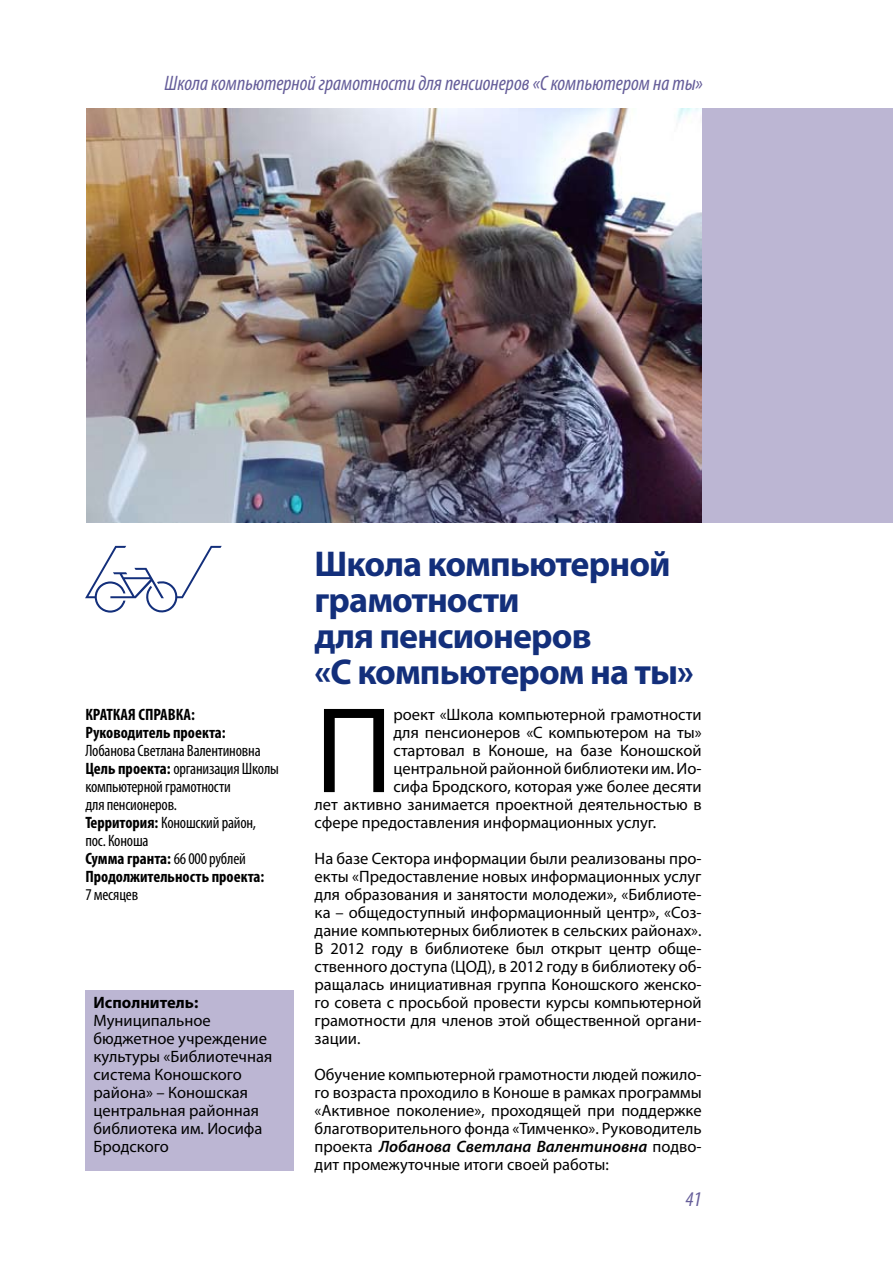
<style>
.page{position:relative;width:893px;height:1263px;background:#fff}
.page>*{position:absolute;margin:0;border:0;box-sizing:border-box;transform-origin:0 0}
.t1{font:123.3px "Myriad Pro";color:#000}
.t2{font:700 36px/36px "Myriad Pro";letter-spacing:-.025em;color:#132f7b}
.t3{font:italic condensed 21px "Myriad Pro";color:#655d99}
.t4{font:16.5px/18px "Myriad Pro";color:#000;text-align:justify}
.t5{font:condensed 16.5px/18px "Myriad Pro";letter-spacing:-.01em;color:#000}
.t6{font:700 condensed 16.5px/18px "Myriad Pro";color:#000}
.t7{font:700 16.5px "Myriad Pro";color:#000}
.s1{font-weight:700}
.s2{font-weight:600;font-style:italic}
</style>
<div class="page">
<div style="left:196px;top:108px;width:697px;height:414px;background:#bcb6d3"></div>
<img style="left:86px;top:108px;width:616px;height:414px">
<div style="left:85px;top:990px;width:208px;height:180px;background:#bcb6d3"></div>
<svg style="left:85px;top:546px;width:137px;height:67px"></svg>
<p class="t3" style="left:165px;top:70px;width:540px">Школа компьютерной грамотности для пенсионеров «С компьютером на ты»</p>
<p class="t6" style="left:85px;top:705px;width:142px">КРАТКАЯ СПРАВКА:<br>Руководитель проекта:</p>
<p class="t5" style="left:85px;top:741px;width:195px">Лобанова Светлана Валентиновна<br><span class="s1">Цель проекта:</span> организация Школы компьютерной грамотности<br>для пенсионеров.<br><span class="s1">Территория:</span> Коношский район, пос. Коноша<br><span class="s1">Сумма гранта:</span> 66000 рублей<br><span class="s1">Продолжительность проекта:</span></p>
<p class="t5" style="left:85px;top:885px;width:54px">7 месяцев</p>
<p class="t7" style="left:94px;top:992px;width:106px">Исполнитель:</p>
<p class="t4" style="left:94px;top:1011px;width:180px;text-align:left">Муниципальное бюджетное учреждение культуры «Библиотечная система Коношского района» – Коношская центральная районная библиотека им. Иосифа<br>Бродского</p>
<h2 class="t2" style="left:315px;top:545px;width:381px">Школа компьютерной грамотности<br>для пенсионеров<br>«С компьютером на ты»</h2>
<h1 class="t1" style="left:315px;top:675px;width:80px">П</h1>
<p class="t4" style="left:393px;top:705px;width:310px">роект «Школа компьютерной грамотности</p>
<p class="t4" style="left:393px;top:723px;width:310px">для пенсионеров «С компьютером на ты»</p>
<p class="t4" style="left:393px;top:741px;width:310px">стартовал в Коноше, на базе Коношской</p>
<p class="t4" style="left:393px;top:759px;width:310px">центральной районной библиотеки им. Ио-</p>
<p class="t4" style="left:393px;top:777px;width:310px">сифа Бродского, которая уже более десяти</p>
<p class="t4" style="left:315px;top:795px;width:388px">лет активно занимается проектной деятельностью в</p>
<p class="t4" style="left:315px;top:813px;width:343px">сфере предоставления информационных услуг.</p>
<p class="t4" style="left:315px;top:849px;width:389px">На базе Сектора информации были реализованы про&shy;екты «Предоставление новых информационных услуг для образования и занятости молодежи», «Библиоте&shy;ка – общедоступный информационный центр», «Соз&shy;дание компьютерных библиотек в сельских районах».<br>В 2012 году в библиотеке был открыт центр обще&shy;ственного доступа (ЦОД), в 2012 году в библиотеку об&shy;ращалась инициативная группа Коношского женско&shy;го совета с просьбой провести курсы компьютерной грамотности для членов этой общественной органи&shy;зации.</p>
<p class="t4" style="left:315px;top:1065px;width:389px">Обучение компьютерной грамотности людей пожило&shy;го возраста проходило в Коноше в рамках программы «Активное поколение», проходящей при поддержке благотворительного фонда «Тимченко». Руководитель проекта <span class="s2">Лобанова Светлана Валентиновна</span> подво&shy;дит промежуточные итоги своей работы:</p>
<p class="t3" style="left:685px;top:1186px;width:18px">41</p>
</div>
